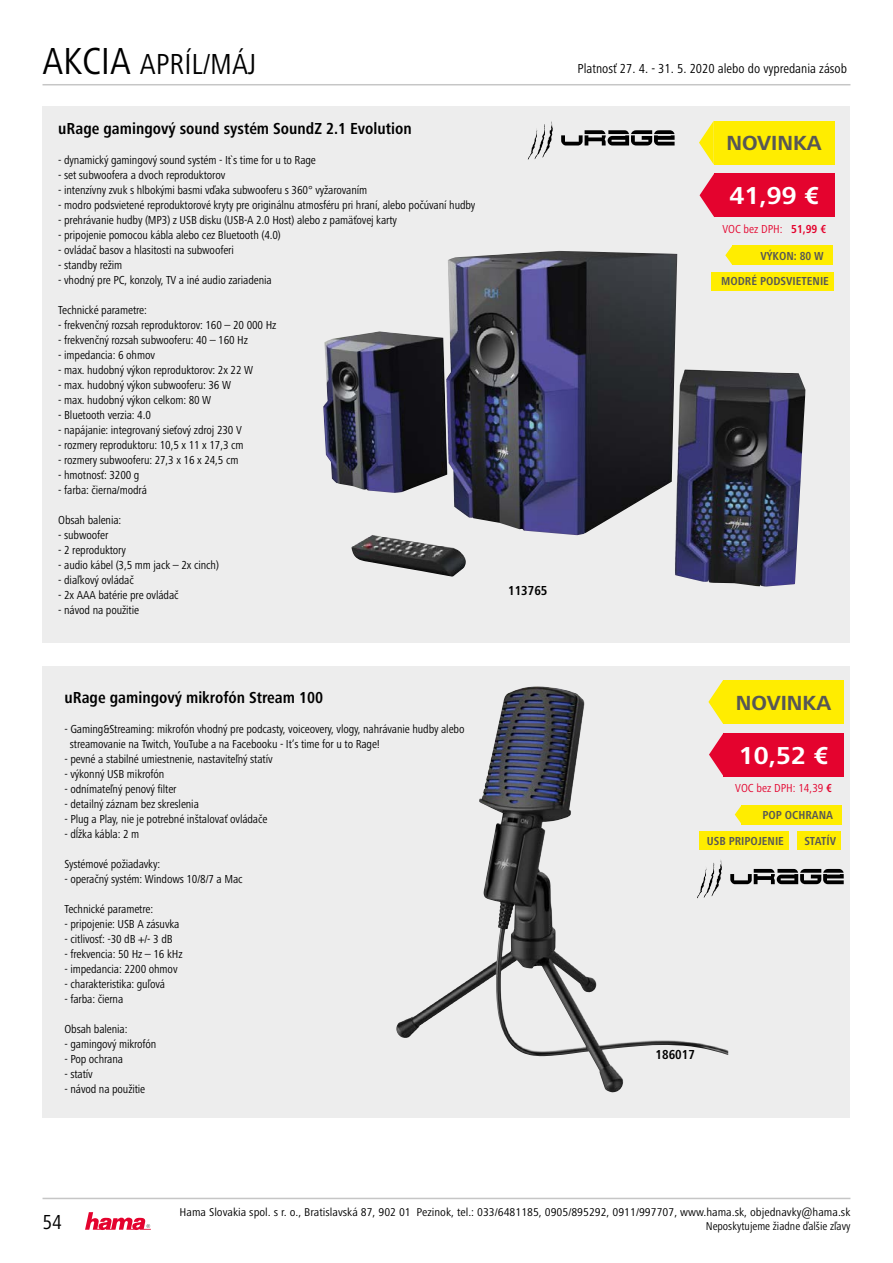
<style>
.page{position:relative;width:893px;height:1263px;background:#fff}
.page>*{position:absolute;margin:0;border:0;box-sizing:border-box;transform-origin:0 0}
.t1{font:condensed 30px "Frutiger Next LTW1 G";color:#000}
.t2{font:700 25.35px "Frutiger Next LTW1 G";color:#fff}
.t3{font:700 21.15px "Frutiger Next LTW1 G";color:#575756}
.t4{font:condensed 21px "Frutiger Next LTW1 G";color:#000}
.t5{font:700 condensed 16.5px "Frutiger Next LTW1 G";color:#000}
.t6{font:condensed 13.5px "Frutiger Next LTW1 G";color:#000}
.t7{font:700 condensed 13.5px "Frutiger Next LTW1 G";color:#000}
.t8{font:condensed 12px/15px "Frutiger Next LTW1 G";letter-spacing:-.01em;color:#000}
.t9{font:700 condensed 12px "Frutiger Next LTW1 G";color:#575756}
.t10{font:condensed 12px "Frutiger Next LTW1 G";color:#e4032e}
.t11{font:condensed 11.7px "Frutiger Next LTW1 G";color:#000;scale:1.08 1}
.t12{font:condensed 11.7px "Frutiger Next LTW1 G";color:#000}
.s1{font-size:39px}
.s2{font-weight:700}
</style>
<div class="page">
<div style="left:42px;top:106px;width:808px;height:536px;background:#ededed"></div>
<div style="left:43px;top:666px;width:807px;height:452px;background:#ededed"></div>
<hr style="left:43px;top:84px;width:807px;height:1px;background:#c6c6c6">
<hr style="left:43px;top:1198px;width:807px;height:1px;background:#c6c6c6">
<svg style="left:85px;top:1212px;width:66px;height:18px"></svg>
<img style="left:323px;top:251px;width:473px;height:335px">
<svg style="left:699px;top:121px;width:15px;height:44px"></svg>
<div style="left:714px;top:121px;width:120px;height:44px;background:#ffed00"></div>
<div style="left:732px;top:245px;width:100px;height:20px;background:#ffed00"></div>
<svg style="left:725px;top:246px;width:7px;height:19px"></svg>
<svg style="left:700px;top:174px;width:14px;height:43px"></svg>
<div style="left:714px;top:173px;width:120px;height:44px;background:#e4032e"></div>
<div style="left:711px;top:272px;width:122px;height:18px;background:#ffed00"></div>
<svg style="left:561px;top:130px;width:114px;height:15px"></svg>
<svg style="left:528px;top:121px;width:25px;height:39px"></svg>
<img style="left:398px;top:686px;width:139px;height:338px">
<svg style="left:708px;top:680px;width:15px;height:44px"></svg>
<div style="left:723px;top:680px;width:121px;height:44px;background:#ffed00"></div>
<div style="left:741px;top:805px;width:101px;height:19px;background:#ffed00"></div>
<svg style="left:735px;top:806px;width:6px;height:17px"></svg>
<svg style="left:709px;top:733px;width:15px;height:43px"></svg>
<div style="left:724px;top:733px;width:120px;height:43px;background:#e4032e"></div>
<div style="left:699px;top:831px;width:89px;height:19px;background:#ffed00"></div>
<div style="left:797px;top:831px;width:43px;height:19px;background:#ffed00"></div>
<svg style="left:730px;top:869px;width:114px;height:15px"></svg>
<svg style="left:697px;top:860px;width:25px;height:38px"></svg>
<h1 class="t1" style="left:43px;top:47px;width:215px"><span class="s1">AKCIA</span> APRÍL/MÁJ</h1>
<h3 class="t5" style="left:58px;top:119px;width:355px">uRage gamingový sound systém SoundZ 2.1 Evolution</h3>
<p class="t8" style="left:58px;top:152px;width:259px">- dynamický gamingový sound systém - It`s time for u to Rage</p>
<p class="t8" style="left:58px;top:167px;width:169px">- set subwoofera a dvoch reproduktorov</p>
<p class="t8" style="left:58px;top:182px;width:311px">- intenzívny zvuk s hlbokými basmi vďaka subwooferu s 360° vyžarovaním</p>
<p class="t8" style="left:58px;top:197px;width:419px">- modro podsvietené reproduktorové kryty pre originálnu atmosféru pri hraní, alebo počúvaní hudby</p>
<p class="t8" style="left:58px;top:212px;width:340px">- prehrávanie hudby (MP3) z USB disku (USB-A 2.0 Host) alebo z pamäťovej karty</p>
<p class="t8" style="left:58px;top:227px;width:224px">- pripojenie pomocou kábla alebo cez Bluetooth (4.0)</p>
<p class="t8" style="left:58px;top:242px;width:177px">- ovládač basov a hlasitosti na subwooferi</p>
<p class="t8" style="left:58px;top:257px;width:66px">- standby režim</p>
<p class="t8" style="left:58px;top:272px;width:215px">- vhodný pre PC, konzoly, TV a iné audio zariadenia</p>
<p class="t8" style="left:58px;top:302px;width:90px">Technické parametre:</p>
<p class="t8" style="left:58px;top:317px;width:220px">- frekvenčný rozsah reproduktorov: 160 – 20 000 Hz</p>
<p class="t8" style="left:58px;top:332px;width:191px">- frekvenčný rozsah subwooferu: 40 – 160 Hz</p>
<p class="t8" style="left:58px;top:347px;width:98px">- impedancia: 6 ohmov</p>
<p class="t8" style="left:58px;top:362px;width:196px">- max. hudobný výkon reproduktorov: 2x 22 W</p>
<p class="t8" style="left:58px;top:377px;width:174px">- max. hudobný výkon subwooferu: 36 W</p>
<p class="t8" style="left:58px;top:392px;width:154px">- max. hudobný výkon celkom: 80 W</p>
<p class="t8" style="left:58px;top:407px;width:94px">- Bluetooth verzia: 4.0</p>
<p class="t8" style="left:58px;top:422px;width:185px">- napájanie: integrovaný sieťový zdroj 230 V</p>
<p class="t8" style="left:58px;top:437px;width:187px">- rozmery reproduktoru: 10,5 x 11 x 17,3 cm</p>
<p class="t8" style="left:58px;top:452px;width:182px">- rozmery subwooferu: 27,3 x 16 x 24,5 cm</p>
<p class="t8" style="left:58px;top:467px;width:83px">- hmotnosť: 3200 g</p>
<p class="t8" style="left:58px;top:482px;width:90px">- farba: čierna/modrá</p>
<p class="t8" style="left:58px;top:512px;width:65px">Obsah balenia:</p>
<p class="t8" style="left:58px;top:527px;width:52px">- subwoofer</p>
<p class="t8" style="left:58px;top:542px;width:69px">- 2 reproduktory</p>
<p class="t8" style="left:58px;top:557px;width:162px">- audio kábel (3,5 mm jack – 2x cinch)</p>
<p class="t8" style="left:58px;top:572px;width:77px">- diaľkový ovládač</p>
<p class="t8" style="left:58px;top:587px;width:122px">- 2x AAA batérie pre ovládač</p>
<p class="t8" style="left:58px;top:602px;width:82px">- návod na použitie</p>
<h3 class="t5" style="left:64px;top:688px;width:260px">uRage gamingový mikrofón Stream 100</h3>
<p class="t8" style="left:70px;top:722px;width:396px;text-indent:-5px">- Gaming&amp;Streaming: mikrofón vhodný pre podcasty, voiceovery, vlogy, nahrávanie hudby alebo streamovanie na Twitch, YouTube a na Facebooku - It’s time for u to Rage!</p>
<p class="t8" style="left:64px;top:752px;width:210px">- pevné a stabilné umiestnenie, nastaviteľný statív</p>
<p class="t8" style="left:64px;top:767px;width:101px">- výkonný USB mikrofón</p>
<p class="t8" style="left:64px;top:782px;width:114px">- odnímateľný penový filter</p>
<p class="t8" style="left:64px;top:797px;width:136px">- detailný záznam bez skreslenia</p>
<p class="t8" style="left:64px;top:812px;width:205px">- Plug a Play, nie je potrebné inštalovať ovládače</p>
<p class="t8" style="left:64px;top:827px;width:76px">- dĺžka kábla: 2 m</p>
<p class="t8" style="left:64px;top:857px;width:97px">Systémové požiadavky:</p>
<p class="t8" style="left:64px;top:872px;width:180px">- operačný systém: Windows 10/8/7 a Mac</p>
<p class="t8" style="left:64px;top:902px;width:90px">Technické parametre:</p>
<p class="t8" style="left:64px;top:917px;width:116px">- pripojenie: USB A zásuvka</p>
<p class="t8" style="left:64px;top:932px;width:110px">- citlivosť: -30 dB +/- 3 dB</p>
<p class="t8" style="left:64px;top:947px;width:120px">- frekvencia: 50 Hz – 16 kHz</p>
<p class="t8" style="left:64px;top:962px;width:115px">- impedancia: 2200 ohmov</p>
<p class="t8" style="left:64px;top:977px;width:102px">- charakteristika: guľová</p>
<p class="t8" style="left:64px;top:992px;width:60px">- farba: čierna</p>
<p class="t8" style="left:64px;top:1022px;width:65px">Obsah balenia:</p>
<p class="t8" style="left:64px;top:1037px;width:94px">- gamingový mikrofón</p>
<p class="t8" style="left:64px;top:1052px;width:60px">- Pop ochrana</p>
<p class="t8" style="left:64px;top:1067px;width:30px">- statív</p>
<p class="t8" style="left:64px;top:1082px;width:82px">- návod na použitie</p>
<p class="t6" style="left:577px;top:61px;width:271px">Platnosť 27. 4. - 31. 5. 2020 alebo do vypredania zásob</p>
<h3 class="t3" style="left:726px;top:131px;width:97px">NOVINKA</h3>
<h2 class="t2" style="left:729px;top:182px;width:91px">41,99 €</h2>
<p class="t10" style="left:722px;top:222px;width:105px">VOC bez DPH: <span class="s2">51,99 €</span></p>
<p class="t9" style="left:760px;top:249px;width:65px">VÝKON: 80 W</p>
<p class="t9" style="left:721px;top:275px;width:109px">MODRÉ PODSVIETENIE</p>
<p class="t7" style="left:508px;top:582px;width:41px">113765</p>
<h3 class="t3" style="left:736px;top:690px;width:97px">NOVINKA</h3>
<h2 class="t2" style="left:739px;top:741px;width:91px">10,52 €</h2>
<p class="t10" style="left:735px;top:781px;width:98px">VOC bez DPH: 14,39 <span class="s2">€</span></p>
<p class="t9" style="left:762px;top:808px;width:72px">POP OCHRANA</p>
<p class="t9" style="left:707px;top:834px;width:79px">USB PRIPOJENIE</p>
<p class="t9" style="left:804px;top:834px;width:33px">STATÍV</p>
<p class="t7" style="left:656px;top:1047px;width:41px">186017</p>
<p class="t11" style="left:179px;top:1205px;width:623px">Hama Slovakia spol. s r. o., Bratislavská 87, 902 01 Pezinok, tel.: 033/6481185, 0905/895292, 0911/997707, www.hama.sk, objednavky@hama.sk</p>
<h3 class="t4" style="left:43px;top:1210px;width:21px">54</h3>
<p class="t12" style="left:706px;top:1219px;width:146px">Neposkytujeme žiadne ďalšie zľavy</p>
</div>
